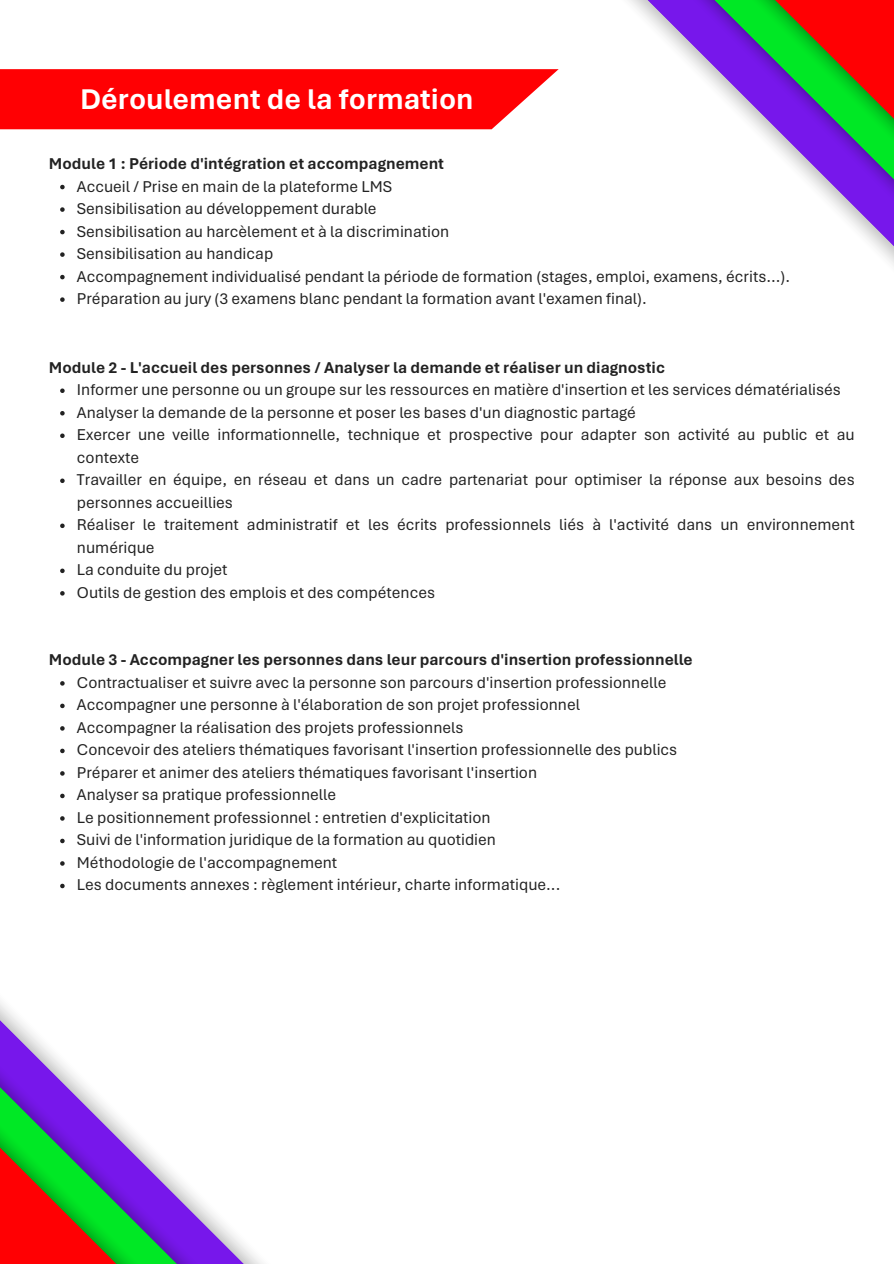
<style>
.page{position:relative;width:894px;height:1264px;background:#fff}
.page>*{position:absolute;margin:0;border:0;box-sizing:border-box;transform-origin:0 0}
.t1{font:700 30px "Aptos";color:#fff}
.t2{font:16.5px/22.5px "Aptos";color:#222}
.t3{font:700 16.5px "Aptos";color:#222}
</style>
<div class="page">
<img style="left:558px;top:0;width:335px;height:264px">
<svg style="left:711px;top:0;width:182px;height:186px"></svg>
<img style="left:0;top:1002px;width:261px;height:261px">
<svg style="left:0;top:1077px;width:180px;height:186px"></svg>
<svg style="left:0;top:69px;width:558px;height:60px;background:#ff0f12"></svg>
<svg style="left:60px;top:185px;width:5px;height:4px"></svg>
<svg style="left:60px;top:207px;width:5px;height:5px"></svg>
<svg style="left:60px;top:230px;width:5px;height:4px"></svg>
<svg style="left:60px;top:252px;width:5px;height:5px"></svg>
<svg style="left:60px;top:275px;width:5px;height:4px"></svg>
<svg style="left:60px;top:297px;width:5px;height:5px"></svg>
<svg style="left:60px;top:388px;width:5px;height:5px"></svg>
<svg style="left:60px;top:411px;width:5px;height:4px"></svg>
<svg style="left:60px;top:433px;width:5px;height:5px"></svg>
<svg style="left:60px;top:478px;width:5px;height:5px"></svg>
<svg style="left:60px;top:523px;width:5px;height:5px"></svg>
<svg style="left:60px;top:568px;width:5px;height:5px"></svg>
<svg style="left:60px;top:591px;width:5px;height:4px"></svg>
<svg style="left:60px;top:681px;width:5px;height:4px"></svg>
<svg style="left:60px;top:703px;width:5px;height:5px"></svg>
<svg style="left:60px;top:726px;width:5px;height:4px"></svg>
<svg style="left:60px;top:748px;width:5px;height:5px"></svg>
<svg style="left:60px;top:771px;width:5px;height:4px"></svg>
<svg style="left:60px;top:793px;width:5px;height:5px"></svg>
<svg style="left:60px;top:816px;width:5px;height:4px"></svg>
<svg style="left:60px;top:838px;width:5px;height:5px"></svg>
<svg style="left:60px;top:861px;width:5px;height:4px"></svg>
<svg style="left:60px;top:883px;width:5px;height:5px"></svg>
<p class="t1" style="left:80px;top:81px;width:395px">Déroulement de la formation</p>
<p class="t3" style="left:49px;top:154px;width:396px">Module 1 : Période d'intégration et accompagnement</p>
<h1 class="t2" style="left:77px;top:175px;width:317px">Accueil / Prise en main de la plateforme LMS</h1>
<h2 class="t2" style="left:77px;top:197px;width:301px">Sensibilisation au développement durable</h2>
<p class="t2" style="left:77px;top:220px;width:374px">Sensibilisation au harcèlement et à la discrimination</p>
<p class="t2" style="left:77px;top:242px;width:198px">Sensibilisation au handicap</p>
<p class="t2" style="left:77px;top:265px;width:714px">Accompagnement individualisé pendant la période de formation (stages, emploi, examens, écrits...).</p>
<p class="t2" style="left:77px;top:287px;width:571px">Préparation au jury (3 examens blanc pendant la formation avant l'examen final).</p>
<p class="t3" style="left:49px;top:357px;width:617px">Module 2 - L'accueil des personnes / Analyser la demande et réaliser un diagnostic</p>
<p class="t2" style="left:77px;top:378px;width:765px">Informer une personne ou un groupe sur les ressources en matière d'insertion et les services dématérialisés</p>
<h2 class="t2" style="left:77px;top:401px;width:560px">Analyser la demande de la personne et poser les bases d'un diagnostic partagé</h2>
<p class="t2" style="left:77px;top:423px;width:779px">Exercer une veille informationnelle, technique et prospective pour adapter son activité au public et au contexte</p>
<p class="t2" style="left:77px;top:468px;width:779px">Travailler en équipe, en réseau et dans un cadre partenariat pour optimiser la réponse aux besoins des personnes accueillies</p>
<p class="t2" style="left:77px;top:513px;width:779px">Réaliser le traitement administratif et les écrits professionnels liés à l'activité dans un environnement numérique</p>
<p class="t2" style="left:77px;top:558px;width:152px">La conduite du projet</p>
<p class="t2" style="left:77px;top:581px;width:359px">Outils de gestion des emplois et des compétences</p>
<p class="t3" style="left:49px;top:650px;width:645px">Module 3 - Accompagner les personnes dans leur parcours d'insertion professionnelle</p>
<p class="t2" style="left:77px;top:671px;width:590px">Contractualiser et suivre avec la personne son parcours d'insertion professionnelle</p>
<h2 class="t2" style="left:77px;top:693px;width:504px">Accompagner une personne à l'élaboration de son projet professionnel</h2>
<p class="t2" style="left:77px;top:716px;width:388px">Accompagner la réalisation des projets professionnels</p>
<p class="t2" style="left:77px;top:738px;width:601px">Concevoir des ateliers thématiques favorisant l'insertion professionnelle des publics</p>
<p class="t2" style="left:77px;top:761px;width:461px">Préparer et animer des ateliers thématiques favorisant l'insertion</p>
<p class="t2" style="left:77px;top:783px;width:260px">Analyser sa pratique professionnelle</p>
<p class="t2" style="left:77px;top:806px;width:415px">Le positionnement professionnel : entretien d'explicitation</p>
<p class="t2" style="left:77px;top:828px;width:420px">Suivi de l'information juridique de la formation au quotidien</p>
<p class="t2" style="left:77px;top:851px;width:262px">Méthodologie de l'accompagnement</p>
<p class="t2" style="left:77px;top:873px;width:485px">Les documents annexes : règlement intérieur, charte informatique...</p>
</div>
